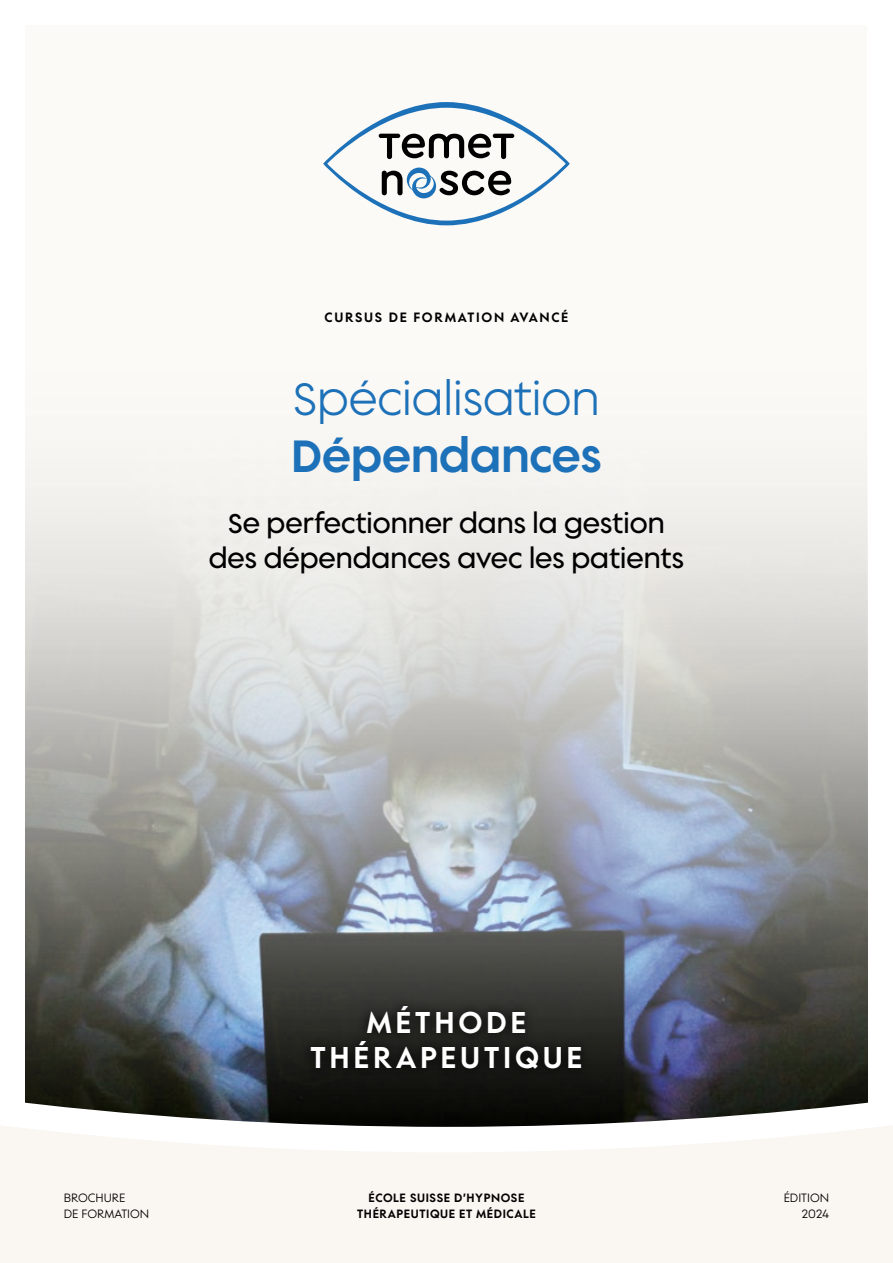
<style>
.page{position:relative;width:893px;height:1263px;background:#fff}
.page>*{position:absolute;margin:0;border:0;box-sizing:border-box;transform-origin:0 0}
.t1{font:45px "Supera Gothic";color:#1d71b8}
.t2{font:800 45px "Supera Gothic";color:#1d71b8}
.t3{font:800 30px/35.1px "Supera Gothic";letter-spacing:.125em;color:#fff;text-align:center}
.t4{font:700 27px/35.1px "Supera Gothic";color:#000;text-align:center}
.t5{font:800 13.5px "Supera Gothic";letter-spacing:.125em;color:#000}
.t6{font:800 12px/15.9px "Supera Gothic";letter-spacing:.05em;color:#000;text-align:center}
.t7{font:12px/15.9px "Supera Gothic";color:#000}
</style>
<div class="page">
<img style="left:26px;top:225px;width:841px;height:872px">
<svg style="left:25px;top:1097px;width:843px;height:26px"></svg>
<svg style="left:0;top:1123px;width:893px;height:140px;fill:#faf6f1"></svg>
<svg style="left:323px;top:102px;width:247px;height:123px"></svg>
<div style="left:301px;top:995px;width:291px;height:85px;background:linear-gradient(to bottom,#343430,#0c0d0a)"></div>
<p class="t5" style="left:325px;top:309px;width:245px">CURSUS DE FORMATION AVANCÉ</p>
<h1 class="t1" style="left:293px;top:370px;width:308px">Spécialisation</h1>
<h1 class="t2" style="left:291px;top:427px;width:312px">Dépendances</h1>
<p class="t4" style="left:209px;top:505px;width:477px">Se perfectionner dans la gestion des dépendances avec les patients</p>
<p class="t3" style="left:310px;top:1005px;width:274px">MÉTHODE<br>THÉRAPEUTIQUE</p>
<p class="t7" style="left:64px;top:1190px;width:87px">BROCHURE<br>DE FORMATION</p>
<p class="t7" style="left:784px;top:1190px;width:47px;text-align:right">ÉDITION<br>2024</p>
<p class="t6" style="left:357px;top:1190px;width:180px">ÉCOLE SUISSE D’HYPNOSE<br>THÉRAPEUTIQUE ET MÉDICALE</p>
</div>
